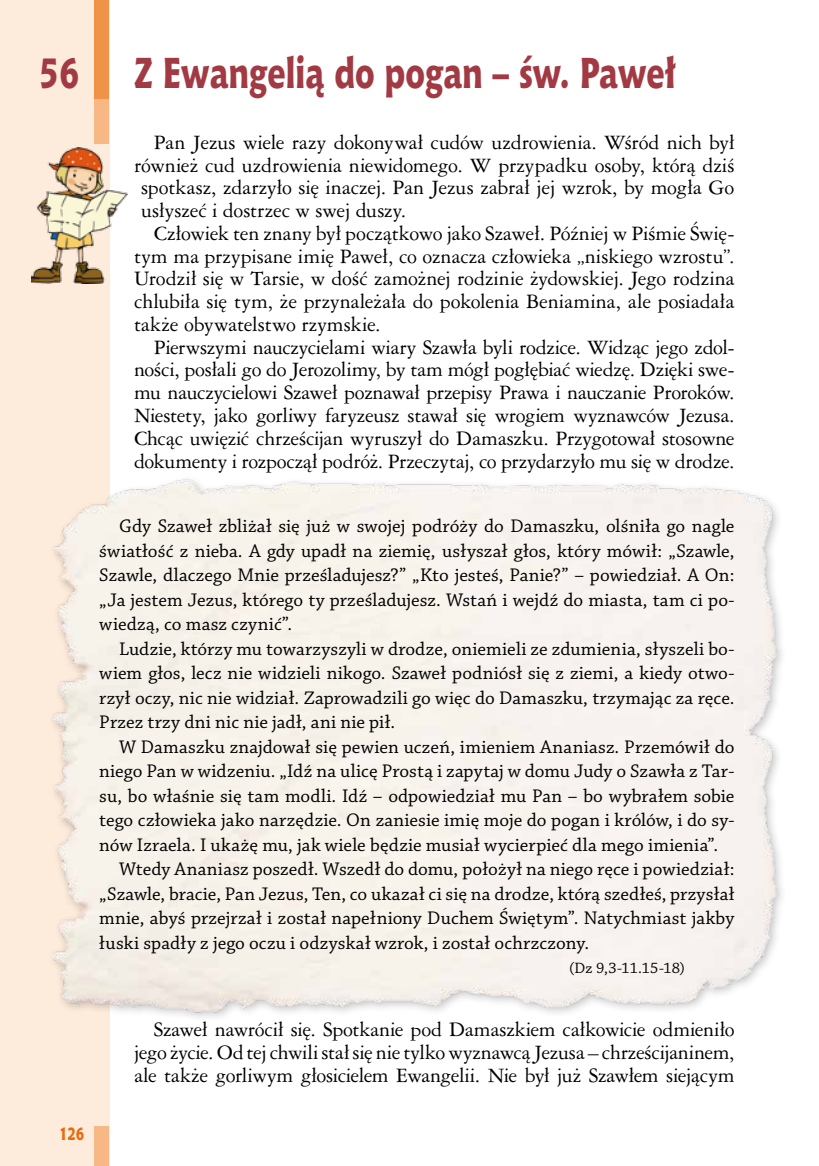
<style>
.page{position:relative;width:819px;height:1166px;background:#fff}
.page>*{position:absolute;margin:0;border:0;box-sizing:border-box;transform-origin:0 0}
.t1{font:42px "Chianti X Bd PL";color:#a23a43;scale:.75 1}
.t2{font:19.25px/24.5px "Chaparral Pro";letter-spacing:.01em;color:#000;text-align:justify}
.t3{font:19.25px/22.8px "Ameri Garmnd PL";letter-spacing:-.01em;color:#000;text-align:justify}
.t4{font:17.5px "Chianti X Bd PL";color:#eb690b;scale:.75 1}
.t5{font:15.75px "Chaparral Pro";letter-spacing:.005em;color:#000}
</style>
<div class="page">
<div style="left:0;top:0;width:109px;height:1166px;background:#fdebdb"></div>
<div style="left:94px;top:1126px;width:15px;height:40px;background:#f7b885"></div>
<div style="left:94px;top:0;width:15px;height:99px;background:#f19249"></div>
<div style="left:94px;top:99px;width:15px;height:45px;background:#f7b885"></div>
<img style="left:32px;top:148px;width:95px;height:136px">
<img style="left:53px;top:464px;width:729px;height:561px">
<h1 class="t1" style="left:39px;top:47px;width:55px">56</h1>
<h1 class="t1" style="left:134px;top:47px;width:723px">Z Ewangelią do pogan – św. Paweł</h1>
<p class="t3" style="left:154px;top:130px;width:582px">Pan Jezus wiele razy dokonywał cudów uzdrowienia. Wśród nich był</p>
<p class="t3" style="left:134px;top:153px;width:602px">również cud uzdrowienia niewidomego. W przypadku osoby, którą dziś</p>
<p class="t3" style="left:141px;top:176px;width:595px">spotkasz, zdarzyło się inaczej. Pan Jezus zabrał jej wzrok, by mogła Go</p>
<p class="t3" style="left:141px;top:199px;width:267px">usłyszeć i dostrzec w swej duszy.</p>
<p class="t3" style="left:154px;top:221px;width:582px">Człowiek ten znany był początkowo jako Szaweł. Później w Piśmie Świę-</p>
<p class="t3" style="left:134px;top:244px;width:602px">tym ma przypisane imię Paweł, co oznacza człowieka „niskiego wzrostu”.</p>
<p class="t3" style="left:134px;top:267px;width:602px">Urodził się w Tarsie, w dość zamożnej rodzinie żydowskiej. Jego rodzina</p>
<p class="t3" style="left:134px;top:290px;width:602px">chlubiła się tym, że przynależała do pokolenia Beniamina, ale posiadała</p>
<p class="t3" style="left:134px;top:312px;width:248px">także obywatelstwo rzymskie.</p>
<p class="t3" style="left:154px;top:335px;width:582px">Pierwszymi nauczycielami wiary Szawła byli rodzice. Widząc jego zdol-</p>
<p class="t3" style="left:134px;top:358px;width:602px">ności, posłali go do Jerozolimy, by tam mógł pogłębiać wiedzę. Dzięki swe-</p>
<p class="t3" style="left:134px;top:381px;width:602px">mu nauczycielowi Szaweł poznawał przepisy Prawa i nauczanie Proroków.</p>
<p class="t3" style="left:134px;top:403px;width:602px">Niestety, jako gorliwy faryzeusz stawał się wrogiem wyznawców Jezusa.</p>
<p class="t3" style="left:134px;top:426px;width:602px">Chcąc uwięzić chrześcijan wyruszył do Damaszku. Przygotował stosowne</p>
<p class="t3" style="left:134px;top:449px;width:602px">dokumenty i rozpoczął podróż. Przeczytaj, co przydarzyło mu się w drodze.</p>
<p class="t2" style="left:99px;top:515px;width:636px;text-indent:20px">Gdy Szaweł zbliżał się już w swojej podróży do Damaszku, olśniła go nagle światłość z nieba. A gdy upadł na ziemię, usłyszał głos, który mówił: „Szawle, Szawle, dlaczego Mnie prześladujesz?” „Kto jesteś, Panie?” – powiedział. A On: „Ja jestem Jezus, którego ty prześladujesz. Wstań i wejdź do miasta, tam ci po&shy;wiedzą, co masz czynić”.</p>
<p class="t2" style="left:99px;top:637px;width:636px;text-indent:20px">Ludzie, którzy mu towarzyszyli w drodze, oniemieli ze zdumienia, słyszeli bo&shy;wiem głos, lecz nie widzieli nikogo. Szaweł podniósł się z ziemi, a kiedy otwo&shy;rzył oczy, nic nie widział. Zaprowadzili go więc do Damaszku, trzymając za ręce.<br>Przez trzy dni nic nie jadł, ani nie pił.</p>
<p class="t2" style="left:119px;top:735px;width:616px">W Damaszku znajdował się pewien uczeń, imieniem Ananiasz. Przemówił do</p>
<p class="t2" style="left:99px;top:760px;width:636px">niego Pan w widzeniu. „Idź na ulicę Prostą i zapytaj w domu Judy o Szawła z Tar-</p>
<p class="t2" style="left:99px;top:784px;width:636px">su, bo właśnie się tam modli. Idź – odpowiedział mu Pan – bo wybrałem sobie</p>
<p class="t2" style="left:99px;top:809px;width:636px">tego człowieka jako narzędzie. On zaniesie imię moje do pogan i królów, i do sy-</p>
<p class="t2" style="left:99px;top:833px;width:620px">nów Izraela. I ukażę mu, jak wiele będzie musiał wycierpieć dla mego imienia”.</p>
<p class="t2" style="left:119px;top:858px;width:617px">Wtedy Ananiasz poszedł. Wszedł do domu, położył na niego ręce i powiedział:</p>
<p class="t2" style="left:99px;top:882px;width:636px">„Szawle, bracie, Pan Jezus, Ten, co ukazał ci się na drodze, którą szedłeś, przysłał</p>
<p class="t2" style="left:99px;top:907px;width:636px">mnie, abyś przejrzał i został napełniony Duchem Świętym”. Natychmiast jakby</p>
<p class="t2" style="left:99px;top:931px;width:491px">łuski spadły z jego oczu i odzyskał wzrok, i został ochrzczony.</p>
<p class="t5" style="left:569px;top:959px;width:117px">(Dz 9,3-11.15-18)</p>
<p class="t4" style="left:59px;top:1123px;width:35px">126</p>
<p class="t3" style="left:134px;top:1018px;width:602px;text-indent:20px">Szaweł nawrócił się. Spotkanie pod Damaszkiem całkowicie odmieniło jego życie. Od tej chwili stał się nie tylko wyznawcą Jezusa – chrześcijaninem, ale także gorliwym głosicielem Ewangelii. Nie był już Szawłem siejącym</p>
</div>
